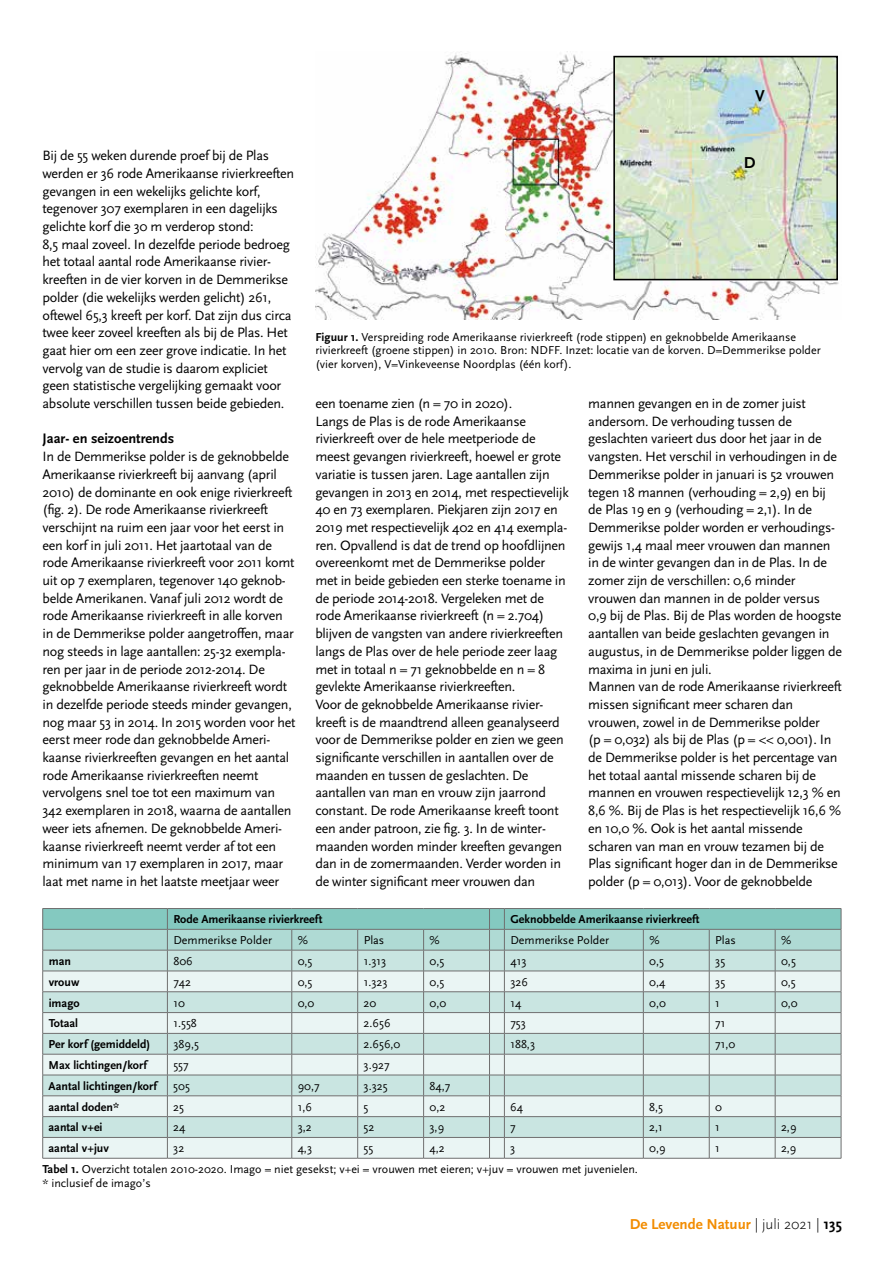
<style>
.page{position:relative;width:893px;height:1263px;background:#fff}
.page>*{position:absolute;margin:0;border:0;box-sizing:border-box;transform-origin:0 0}
.t1{font:700 16.5px "Scala Sans Pro";color:#000}
.t2{font:700 15px "Scala Sans Pro";color:#f28c00}
.t3{font:700 14.4px "Scala Sans Pro";color:#000}
.t4{font:14.1px/17.7px "Scala Sans Pro";letter-spacing:-.02em;color:#000}
.t5{font:12px/13.5px "Scala Sans Pro";color:#000}
.t6{font:700 12px "Scala Sans Pro";color:#000}
.s1{font-weight:700}
.s2{font-weight:300;color:#000}
.s3{color:#000}
</style>
<div class="page">
<svg style="left:42px;top:908px;width:800px;height:251px;background:#c3d9d6"></svg>
<hr style="left:504px;top:1158px;width:139px;height:1px;background:#6f6f6f">
<hr style="left:643px;top:1158px;width:66px;height:1px;background:#6f6f6f">
<hr style="left:709px;top:1158px;width:66px;height:1px;background:#6f6f6f">
<hr style="left:775px;top:1158px;width:66px;height:1px;background:#6f6f6f">
<img style="left:315px;top:53px;width:524px;height:266px">
<img style="left:616px;top:59px;width:219px;height:218px">
<div style="left:613px;top:56px;width:225px;height:224px;border:2px solid #000"></div>
<p class="t1" style="left:755px;top:87px;width:11px">V</p>
<p class="t4" style="left:43px;top:147px;width:253px">Bij de 55 weken durende proef bij de Plas werden er 36 rode Amerikaanse rivierkreeften gevangen in een wekelijks gelichte korf, tegenover 307 exemplaren in een dagelijks gelichte korf die 30 m verderop stond:<br>8,5 maal zoveel. In dezelfde periode bedroeg het totaal aantal rode Amerikaanse rivier&shy;kreeften in de vier korven in de Demmerikse polder (die wekelijks werden gelicht) 261, oftewel 65,3 kreeft per korf. Dat zijn dus circa twee keer zoveel kreeften als bij de Plas. Het gaat hier om een zeer grove indicatie. In het vervolg van de studie is daarom expliciet geen statistische vergelijking gemaakt voor absolute verschillen tussen beide gebieden.</p>
<p class="t3" style="left:43px;top:430px;width:133px">Jaar- en seizoentrends</p>
<p class="t4" style="left:43px;top:448px;width:255px">In de Demmerikse polder is de geknobbelde Amerikaanse rivierkreeft bij aanvang (april 2010) de dominante en ook enige rivierkreeft (fig. 2). De rode Amerikaanse rivierkreeft verschijnt na ruim een jaar voor het eerst in een korf in juli 2011. Het jaartotaal van de rode Amerikaanse rivierkreeft voor 2011 komt uit op 7 exemplaren, tegenover 140 geknob&shy;belde Amerikanen. Vanaf juli 2012 wordt de rode Amerikaanse rivierkreeft in alle korven in de Demmerikse polder aangetroffen, maar nog steeds in lage aantallen: 25-32 exempla&shy;ren per jaar in de periode 2012-2014. De geknobbelde Amerikaanse rivierkreeft wordt in dezelfde periode steeds minder gevangen, nog maar 53 in 2014. In 2015 worden voor het eerst meer rode dan geknobbelde Ameri&shy;kaanse rivierkreeften gevangen en het aantal rode Amerikaanse rivierkreeften neemt vervolgens snel toe tot een maximum van 342 exemplaren in 2018, waarna de aantallen weer iets afnemen. De geknobbelde Ameri&shy;kaanse rivierkreeft neemt verder af tot een minimum van 17 exemplaren in 2017, maar laat met name in het laatste meetjaar weer</p>
<p class="t1" style="left:744px;top:153px;width:13px">D</p>
<p class="t5" style="left:315px;top:330px;width:507px"><span class="s1">Figuur 1.</span> Verspreiding rode Amerikaanse rivierkreeft (rode stippen) en geknobbelde Amerikaanse rivierkreeft (groene stippen) in 2010. Bron: NDFF. Inzet: locatie van de korven. D=Demmerikse polder (vier korven), V=Vinkeveense Noordplas (één korf).</p>
<p class="t4" style="left:315px;top:395px;width:255px">een toename zien (n = 70 in 2020).<br>Langs de Plas is de rode Amerikaanse rivierkreeft over de hele meetperiode de meest gevangen rivierkreeft, hoewel er grote variatie is tussen jaren. Lage aantallen zijn gevangen in 2013 en 2014, met respectievelijk 40 en 73 exemplaren. Piekjaren zijn 2017 en 2019 met respectievelijk 402 en 414 exempla&shy;ren. Opvallend is dat de trend op hoofdlijnen overeenkomt met de Demmerikse polder met in beide gebieden een sterke toename in de periode 2014-2018. Vergeleken met de rode Amerikaanse rivierkreeft (n = 2.704) blijven de vangsten van andere rivierkreeften langs de Plas over de hele periode zeer laag met in totaal n = 71 geknobbelde en n = 8 gevlekte Amerikaanse rivierkreeften.<br>Voor de geknobbelde Amerikaanse rivier&shy;kreeft is de maandtrend alleen geanalyseerd voor de Demmerikse polder en zien we geen significante verschillen in aantallen over de maanden en tussen de geslachten. De aantallen van man en vrouw zijn jaarrond constant. De rode Amerikaanse kreeft toont een ander patroon, zie fig. 3. In de winter&shy;maanden worden minder kreeften gevangen dan in de zomermaanden. Verder worden in de winter significant meer vrouwen dan</p>
<p class="t4" style="left:588px;top:395px;width:255px">mannen gevangen en in de zomer juist andersom. De verhouding tussen de geslachten varieert dus door het jaar in de vangsten. Het verschil in verhoudingen in de Demmerikse polder in januari is 52 vrouwen tegen 18 mannen (verhouding = 2,9) en bij de Plas 19 en 9 (verhouding = 2,1). In de Demmerikse polder worden er verhoudings&shy;gewijs 1,4 maal meer vrouwen dan mannen in de winter gevangen dan in de Plas. In de zomer zijn de verschillen: 0,6 minder vrouwen dan mannen in de polder versus 0,9 bij de Plas. Bij de Plas worden de hoogste aantallen van beide geslachten gevangen in augustus, in de Demmerikse polder liggen de maxima in juni en juli.<br>Mannen van de rode Amerikaanse rivierkreeft missen significant meer scharen dan vrouwen, zowel in de Demmerikse polder<br>(p = 0,032) als bij de Plas (p = &lt;&lt; 0,001). In de Demmerikse polder is het percentage van het totaal aantal missende scharen bij de mannen en vrouwen respectievelijk 12,3 % en 8,6 %. Bij de Plas is het respectievelijk 16,6 % en 10,0 %. Ook is het aantal missende scharen van man en vrouw tezamen bij de Plas significant hoger dan in de Demmerikse polder (p = 0,013). Voor de geknobbelde</p>
<p class="t6" style="left:173px;top:912px;width:150px">Rode Amerikaanse rivierkreeft</p>
<p class="t6" style="left:510px;top:912px;width:191px">Geknobbelde Amerikaanse rivierkreeft</p>
<p class="t5" style="left:173px;top:933px;width:100px">Demmerikse Polder</p>
<p class="t5" style="left:298px;top:933px;width:12px">%</p>
<p class="t5" style="left:364px;top:933px;width:22px">Plas</p>
<p class="t5" style="left:430px;top:933px;width:12px">%</p>
<p class="t5" style="left:510px;top:933px;width:100px">Demmerikse Polder</p>
<p class="t5" style="left:649px;top:933px;width:12px">%</p>
<p class="t5" style="left:715px;top:933px;width:22px">Plas</p>
<p class="t5" style="left:781px;top:933px;width:12px">%</p>
<p class="t6" style="left:49px;top:954px;width:24px">man</p>
<p class="t5" style="left:173px;top:954px;width:21px">806</p>
<p class="t5" style="left:298px;top:954px;width:16px">0,5</p>
<p class="t5" style="left:364px;top:954px;width:24px">1.313</p>
<p class="t5" style="left:430px;top:954px;width:16px">0,5</p>
<p class="t5" style="left:510px;top:954px;width:18px">413</p>
<p class="t5" style="left:649px;top:954px;width:16px">0,5</p>
<p class="t5" style="left:715px;top:954px;width:12px">35</p>
<p class="t5" style="left:781px;top:954px;width:16px">0,5</p>
<p class="t6" style="left:49px;top:975px;width:32px">vrouw</p>
<p class="t5" style="left:173px;top:975px;width:19px">742</p>
<p class="t5" style="left:298px;top:975px;width:16px">0,5</p>
<p class="t5" style="left:364px;top:975px;width:25px">1.323</p>
<p class="t5" style="left:430px;top:975px;width:16px">0,5</p>
<p class="t5" style="left:510px;top:975px;width:19px">326</p>
<p class="t5" style="left:649px;top:975px;width:17px">0,4</p>
<p class="t5" style="left:715px;top:975px;width:12px">35</p>
<p class="t5" style="left:781px;top:975px;width:16px">0,5</p>
<p class="t6" style="left:49px;top:996px;width:32px">imago</p>
<p class="t5" style="left:173px;top:996px;width:13px">10</p>
<p class="t5" style="left:298px;top:996px;width:18px">0,0</p>
<p class="t5" style="left:364px;top:996px;width:14px">20</p>
<p class="t5" style="left:430px;top:996px;width:18px">0,0</p>
<p class="t5" style="left:510px;top:996px;width:12px">14</p>
<p class="t5" style="left:649px;top:996px;width:18px">0,0</p>
<p class="t5" style="left:715px;top:996px;width:6px">1</p>
<p class="t5" style="left:781px;top:996px;width:18px">0,0</p>
<p class="t6" style="left:49px;top:1016px;width:31px">Totaal</p>
<p class="t5" style="left:173px;top:1017px;width:25px">1.558</p>
<p class="t5" style="left:364px;top:1017px;width:28px">2.656</p>
<p class="t5" style="left:510px;top:1017px;width:17px">753</p>
<p class="t5" style="left:715px;top:1017px;width:12px">71</p>
<p class="t6" style="left:49px;top:1037px;width:103px">Per korf (gemiddeld)</p>
<p class="t5" style="left:173px;top:1037px;width:27px">389,5</p>
<p class="t5" style="left:364px;top:1037px;width:38px">2.656,0</p>
<p class="t5" style="left:510px;top:1037px;width:26px">188,3</p>
<p class="t5" style="left:715px;top:1037px;width:22px">71,0</p>
<p class="t6" style="left:49px;top:1058px;width:100px">Max lichtingen/korf</p>
<p class="t5" style="left:173px;top:1058px;width:17px">557</p>
<p class="t5" style="left:364px;top:1058px;width:28px">3.927</p>
<p class="t6" style="left:49px;top:1079px;width:110px">Aantal lichtingen/korf</p>
<p class="t5" style="left:173px;top:1079px;width:18px">505</p>
<p class="t5" style="left:298px;top:1079px;width:23px">90,7</p>
<p class="t5" style="left:364px;top:1079px;width:26px">3.325</p>
<p class="t5" style="left:429px;top:1079px;width:22px">84,7</p>
<p class="t6" style="left:49px;top:1100px;width:72px">aantal doden*</p>
<p class="t5" style="left:173px;top:1100px;width:12px">25</p>
<p class="t5" style="left:298px;top:1100px;width:16px">1,6</p>
<p class="t5" style="left:364px;top:1100px;width:6px">5</p>
<p class="t5" style="left:429px;top:1100px;width:17px">0,2</p>
<p class="t5" style="left:510px;top:1100px;width:13px">64</p>
<p class="t5" style="left:649px;top:1100px;width:15px">8,5</p>
<p class="t5" style="left:715px;top:1100px;width:8px">0</p>
<p class="t6" style="left:49px;top:1121px;width:56px">aantal v+ei</p>
<p class="t5" style="left:173px;top:1121px;width:13px">24</p>
<p class="t5" style="left:298px;top:1121px;width:16px">3,2</p>
<p class="t5" style="left:364px;top:1121px;width:12px">52</p>
<p class="t5" style="left:429px;top:1121px;width:16px">3,9</p>
<p class="t5" style="left:510px;top:1121px;width:7px">7</p>
<p class="t5" style="left:649px;top:1121px;width:15px">2,1</p>
<p class="t5" style="left:715px;top:1121px;width:6px">1</p>
<p class="t5" style="left:781px;top:1121px;width:17px">2,9</p>
<p class="t6" style="left:49px;top:1141px;width:62px">aantal v+juv</p>
<p class="t5" style="left:173px;top:1141px;width:13px">32</p>
<p class="t5" style="left:298px;top:1141px;width:16px">4,3</p>
<p class="t5" style="left:364px;top:1141px;width:11px">55</p>
<p class="t5" style="left:429px;top:1141px;width:17px">4,2</p>
<p class="t5" style="left:510px;top:1141px;width:7px">3</p>
<p class="t5" style="left:649px;top:1141px;width:18px">0,9</p>
<p class="t5" style="left:715px;top:1141px;width:6px">1</p>
<p class="t5" style="left:781px;top:1141px;width:17px">2,9</p>
<p class="t5" style="left:42px;top:1163px;width:597px"><span class="s1">Tabel 1.</span> Overzicht totalen 2010-2020. Imago = niet gesekst; v+ei = vrouwen met eieren; v+juv = vrouwen met juvenielen. * inclusief de imago’s</p>
<p class="t2" style="left:630px;top:1215px;width:214px">De Levende Natuur <span class="s2">| juli 2021 |</span> <span class="s3">135</span></p>
</div>
